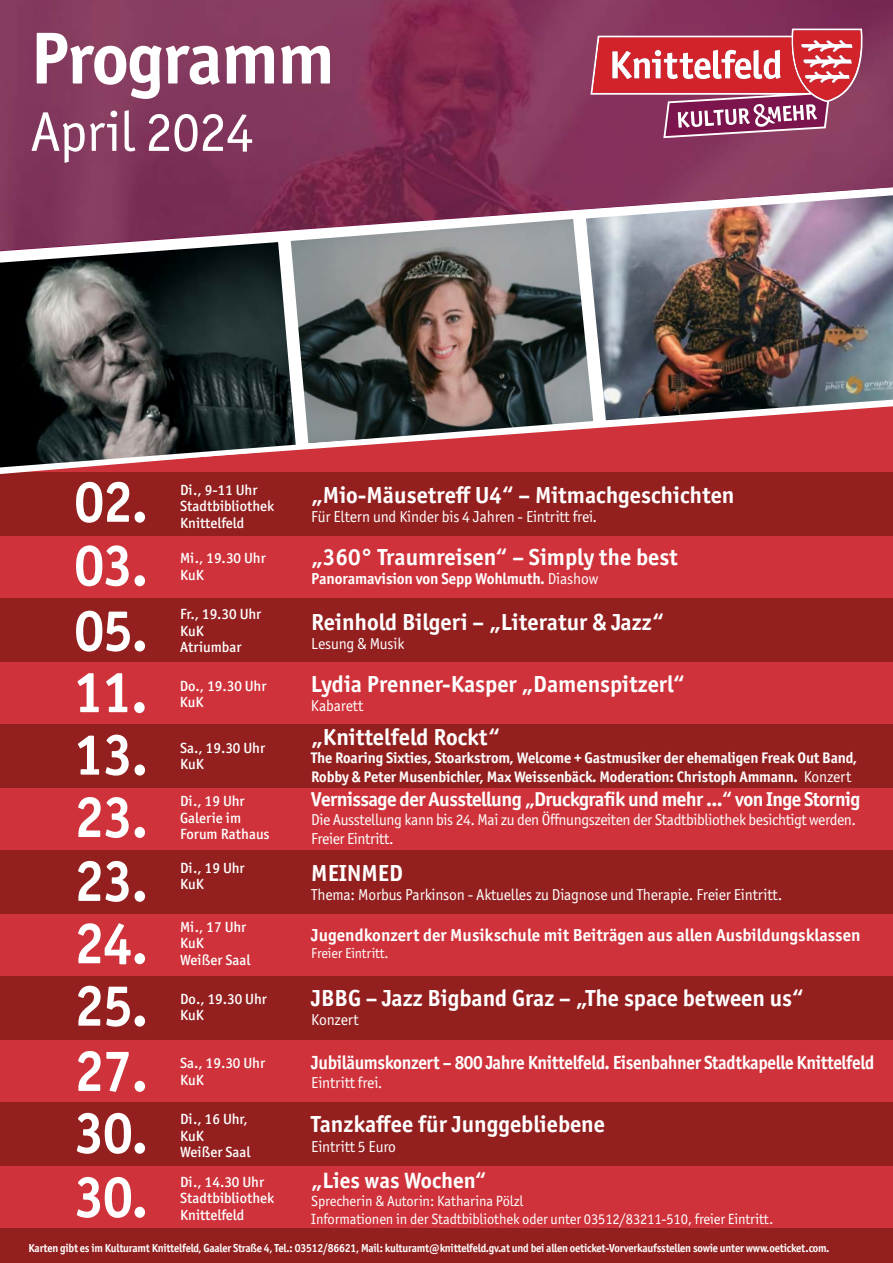
<style>
.page{position:relative;width:893px;height:1263px;background:#fff}
.page>*{position:absolute;margin:0;border:0;box-sizing:border-box;transform-origin:0 0}
.t1{font:700 73.8px "Officina Sans ITC Pro";letter-spacing:-.02em;color:#fff}
.t2{font:700 58.35px "Officina Sans ITC Pro";letter-spacing:-.02em;color:#fff;scale:.95 1}
.t3{font:56.1px "Officina Sans ITC Pro";letter-spacing:-.02em;color:#fff}
.t4{font:700 23.25px "Officina Sans ITC Pro";color:#fff}
.t5{font:700 22.2px "Officina Sans ITC Pro";color:#fff}
.t6{font:700 20.1px "Officina Sans ITC Pro";letter-spacing:-.03em;color:#fff}
.t7{font:700 19.05px "Officina Sans ITC Pro";letter-spacing:-.02em;color:#fff;scale:.94 1}
.t8{font:700 17.55px "Officina Sans ITC Pro";color:#fff}
.t9{font:15.9px/19px "Officina Sans ITC Pro";letter-spacing:-.01em;color:#fff}
.t10{font:700 15.9px "Officina Sans ITC Pro";letter-spacing:-.01em;color:#fff}
.t11{font:700 15.3px/19px "Officina Sans ITC Pro";letter-spacing:-.01em;color:#fff}
.t12{font:500 14.85px/16.4px "Officina Sans ITC Pro";color:#fff}
.t13{font:14.85px/17.9px "Officina Sans ITC Pro";letter-spacing:-.01em;color:#fff}
.t14{font:14.25px "Officina Sans ITC Pro";letter-spacing:-.01em;color:#fff}
.t15{font:700 11.7px "Officina Sans ITC Pro";letter-spacing:-.02em;color:#fff;scale:.94 1}
.s1{font-weight:400}
.s2{font-weight:400;font-size:15.9px}
</style>
<div class="page">
<div style="left:0;top:535px;width:892px;height:694px;background:#cf323a"></div>
<div style="left:0;top:637px;width:864px;height:104px;background:#cf323a"></div>
<div style="left:0;top:472px;width:892px;height:63px;background:#941f1f"></div>
<div style="left:0;top:724px;width:892px;height:63px;background:#941f1f"></div>
<div style="left:0;top:850px;width:892px;height:63px;background:#941f1f"></div>
<div style="left:0;top:976px;width:892px;height:63px;background:#941f1f"></div>
<div style="left:0;top:1102px;width:892px;height:64px;background:#941f1f"></div>
<div style="left:0;top:1229px;width:892px;height:34px;background:#941f1f"></div>
<div style="left:0;top:598px;width:892px;height:64px;background:#941f1f"></div>
<svg style="left:0;top:421px;width:892px;height:53px;background:#cc353c"></svg>
<img style="left:0;top:251px;width:297px;height:217px">
<img style="left:614px;top:251px;width:278px;height:170px">
<img style="left:316px;top:251px;width:280px;height:193px">
<svg style="left:565px;top:251px;width:49px;height:189px"></svg>
<svg style="left:270px;top:251px;width:46px;height:210px"></svg>
<img style="left:0;top:0;width:892px;height:251px">
<svg style="left:590px;top:29px;width:273px;height:109px;background:#b94e64"></svg>
<h1 class="t1" style="left:30px;top:31px;width:306px">Programm</h1>
<h3 class="t3" style="left:30px;top:111px;width:225px">April 2024</h3>
<h2 class="t2" style="left:74px;top:480px;width:79px">02.</h2>
<p class="t12" style="left:180px;top:483px;width:96px">Di., 9-11 Uhr<br>Stadtbibliothek<br>Knittelfeld</p>
<h2 class="t2" style="left:74px;top:544px;width:79px">03.</h2>
<p class="t12" style="left:180px;top:552px;width:87px">Mi., 19.30 Uhr<br>KuK</p>
<h2 class="t2" style="left:74px;top:609px;width:79px">05.</h2>
<p class="t12" style="left:180px;top:608px;width:83px">Fr., 19.30 Uhr<br>KuK<br>Atriumbar</p>
<h2 class="t2" style="left:74px;top:671px;width:79px">11.</h2>
<p class="t12" style="left:180px;top:679px;width:88px">Do., 19.30 Uhr<br>KuK</p>
<h2 class="t2" style="left:74px;top:733px;width:79px">13.</h2>
<p class="t12" style="left:180px;top:741px;width:86px">Sa., 19.30 Uhr<br>KuK</p>
<h2 class="t2" style="left:74px;top:795px;width:79px">23.</h2>
<p class="t12" style="left:180px;top:795px;width:91px">Di., 19 Uhr<br>Galerie im<br>Forum Rathaus</p>
<h2 class="t2" style="left:74px;top:859px;width:79px">23.</h2>
<p class="t12" style="left:180px;top:861px;width:66px">Di., 19 Uhr<br>KuK</p>
<h2 class="t2" style="left:74px;top:922px;width:79px">24.</h2>
<p class="t12" style="left:180px;top:920px;width:72px">Mi., 17 Uhr<br>KuK<br>Weißer Saal</p>
<h2 class="t2" style="left:74px;top:984px;width:79px">25.</h2>
<p class="t12" style="left:180px;top:992px;width:88px">Do., 19.30 Uhr<br>KuK</p>
<h2 class="t2" style="left:74px;top:1049px;width:79px">27.</h2>
<p class="t12" style="left:180px;top:1057px;width:86px">Sa., 19.30 Uhr<br>KuK</p>
<h2 class="t2" style="left:74px;top:1111px;width:79px">30.</h2>
<p class="t12" style="left:180px;top:1113px;width:72px">Di., 16 Uhr,<br>KuK<br>Weißer Saal</p>
<h2 class="t2" style="left:74px;top:1175px;width:79px">30.</h2>
<p class="t12" style="left:180px;top:1175px;width:96px">Di., 14.30 Uhr<br>Stadtbibliothek<br>Knittelfeld</p>
<h3 class="t4" style="left:311px;top:486px;width:425px">„Mio-Mäusetreff U4“ – Mitmachgeschichten</h3>
<p class="t9" style="left:311px;top:509px;width:287px">Für Eltern und Kinder bis 4 Jahren - Eintritt frei.</p>
<h3 class="t4" style="left:311px;top:548px;width:368px">„360° Traumreisen“ – Simply the best</h3>
<p class="t10" style="left:311px;top:572px;width:288px">Panoramavision von Sepp Wohlmuth. <span class="s1">Diashow</span></p>
<h3 class="t4" style="left:311px;top:613px;width:354px">Reinhold Bilgeri – „Literatur &amp; Jazz“</h3>
<p class="t9" style="left:311px;top:636px;width:94px">Lesung &amp; Musik</p>
<h3 class="t4" style="left:311px;top:675px;width:375px">Lydia Prenner-Kasper „Damenspitzerl“</h3>
<p class="t9" style="left:311px;top:698px;width:54px">Kabarett</p>
<h3 class="t4" style="left:311px;top:728px;width:190px">„Knittelfeld Rockt“</h3>
<p class="t11" style="left:311px;top:750px;width:547px">The Roaring Sixties, Stoarkstrom, Welcome + Gastmusiker der ehemaligen Freak Out Band,<br>Robby &amp; Peter Musenbichler, Max Weissenbäck. Moderation: Christoph Ammann. <span class="s2">Konzert</span></p>
<h3 class="t6" style="left:311px;top:792px;width:550px">Vernissage der Ausstellung „Druckgrafik und mehr ...“ von Inge Stornig</h3>
<p class="t9" style="left:311px;top:812px;width:546px">Die Ausstellung kann bis 24. Mai zu den Öffnungszeiten der Stadtbibliothek besichtigt werden.<br>Freier Eintritt.</p>
<h3 class="t4" style="left:311px;top:864px;width:93px">MEINMED</h3>
<p class="t9" style="left:311px;top:886px;width:473px">Thema: Morbus Parkinson - Aktuelles zu Diagnose und Therapie. Freier Eintritt.</p>
<p class="t8" style="left:311px;top:928px;width:551px">Jugendkonzert der Musikschule mit Beiträgen aus allen Ausbildungsklassen</p>
<p class="t14" style="left:311px;top:948px;width:79px">Freier Eintritt.</p>
<h3 class="t4" style="left:311px;top:989px;width:494px">JBBG – Jazz Bigband Graz – „The space between us“</h3>
<p class="t9" style="left:311px;top:1012px;width:49px">Konzert</p>
<p class="t7" style="left:311px;top:1055px;width:600px">Jubiläumskonzert – 800 Jahre Knittelfeld. Eisenbahner Stadtkapelle Knittelfeld</p>
<p class="t9" style="left:311px;top:1075px;width:73px">Eintritt frei.</p>
<h3 class="t4" style="left:311px;top:1116px;width:295px">Tanzkaffee für Junggebliebene</h3>
<p class="t9" style="left:311px;top:1138px;width:86px">Eintritt 5 Euro</p>
<h3 class="t5" style="left:311px;top:1173px;width:177px">„Lies was Wochen“</h3>
<p class="t13" style="left:311px;top:1194px;width:463px">Sprecherin &amp; Autorin: Katharina Pölzl<br>Informationen in der Stadtbibliothek oder unter 03512/83211-510, freier Eintritt.</p>
<p class="t15" style="left:29px;top:1244px;width:853px">Karten gibt es im Kulturamt Knittelfeld, Gaaler Straße 4, Tel.: 03512/86621, Mail: kulturamt@knittelfeld.gv.at und bei allen oeticket-Vorverkaufsstellen sowie unter www.oeticket.com.</p>
</div>
